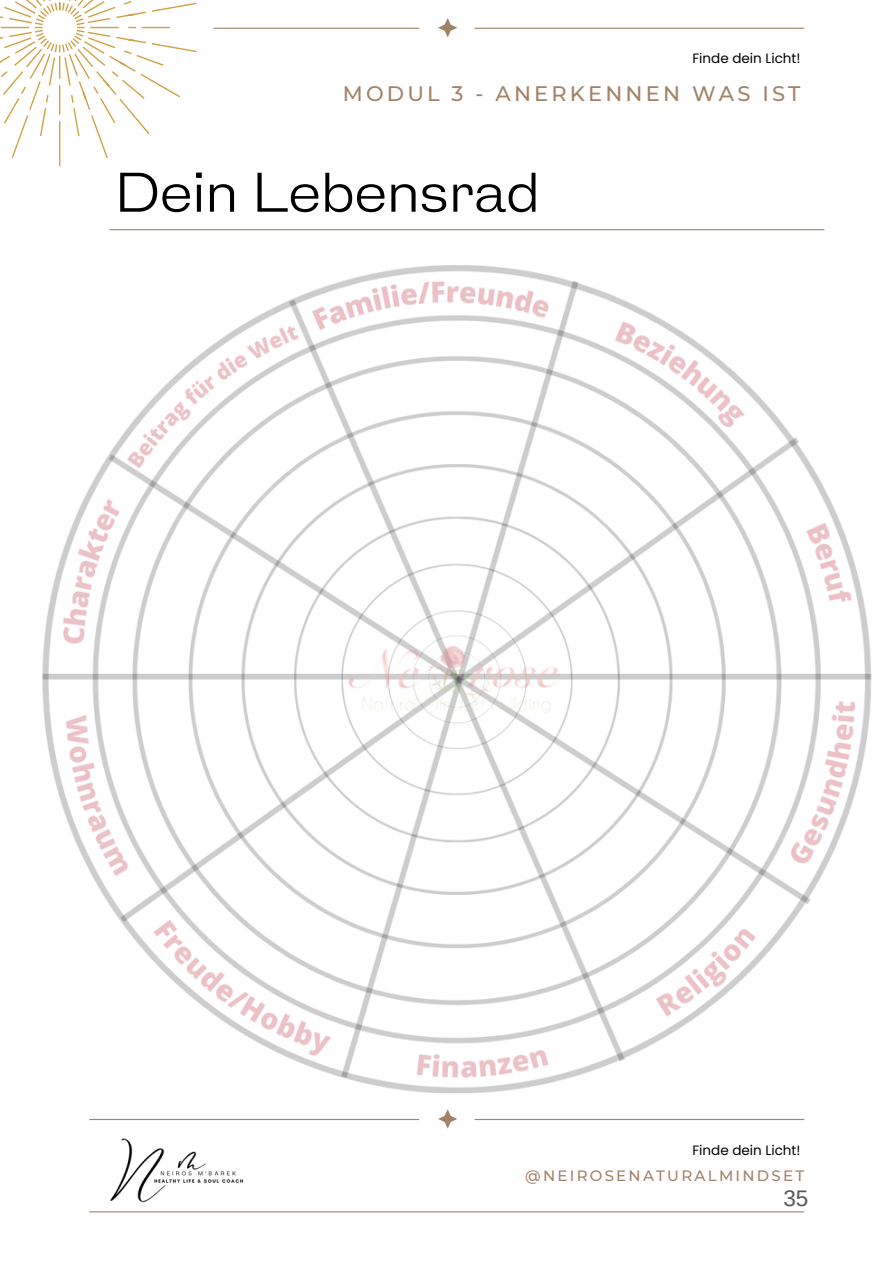
<style>
.page{position:relative;width:894px;height:1264px;background:#fff}
.page>*{position:absolute;margin:0;border:0;box-sizing:border-box;transform-origin:0 0}
.t1{font:52.5px "HK Gothic";color:#000}
.t2{font:22.5px "Arimo";color:#575757}
.t3{font:500 21px "Montserrat";letter-spacing:.15em;color:#a28367}
.t4{font:500 15px "Montserrat";letter-spacing:.15em;color:#a28367}
.t5{font:13.5px "Poppins";color:#000}
</style>
<div class="page">
<img style="left:42px;top:265px;width:830px;height:829px">
<hr style="left:89px;top:1118px;width:330px;height:2px;background:#a28367">
<hr style="left:474px;top:1118px;width:330px;height:2px;background:#a28367">
<hr style="left:89px;top:1211px;width:715px;height:1px;background:#a28367">
<svg style="left:438px;top:1109px;width:19px;height:19px"></svg>
<img style="left:89px;top:1118px;width:174px;height:95px">
<svg style="left:0;top:0;width:196px;height:166px"></svg>
<hr style="left:213px;top:28px;width:206px;height:1px;background:#a28367">
<hr style="left:474px;top:28px;width:330px;height:1px;background:#a28367">
<svg style="left:438px;top:18px;width:19px;height:19px"></svg>
<hr style="left:109px;top:229px;width:715px;height:1px;background:#a28367">
<p class="t5" style="left:692px;top:49px;width:109px">Finde dein Licht!</p>
<h3 class="t3" style="left:343px;top:81px;width:459px">MODUL 3 - ANERKENNEN WAS IST</h3>
<p class="t1" style="left:115px;top:164px;width:427px">Dein Lebensrad</p>
<p class="t5" style="left:692px;top:1140px;width:109px">Finde dein Licht!</p>
<h1 class="t4" style="left:525px;top:1166px;width:280px">@NEIROSENATURALMINDSET</h1>
<p class="t2" style="left:783px;top:1185px;width:27px">35</p>
</div>
